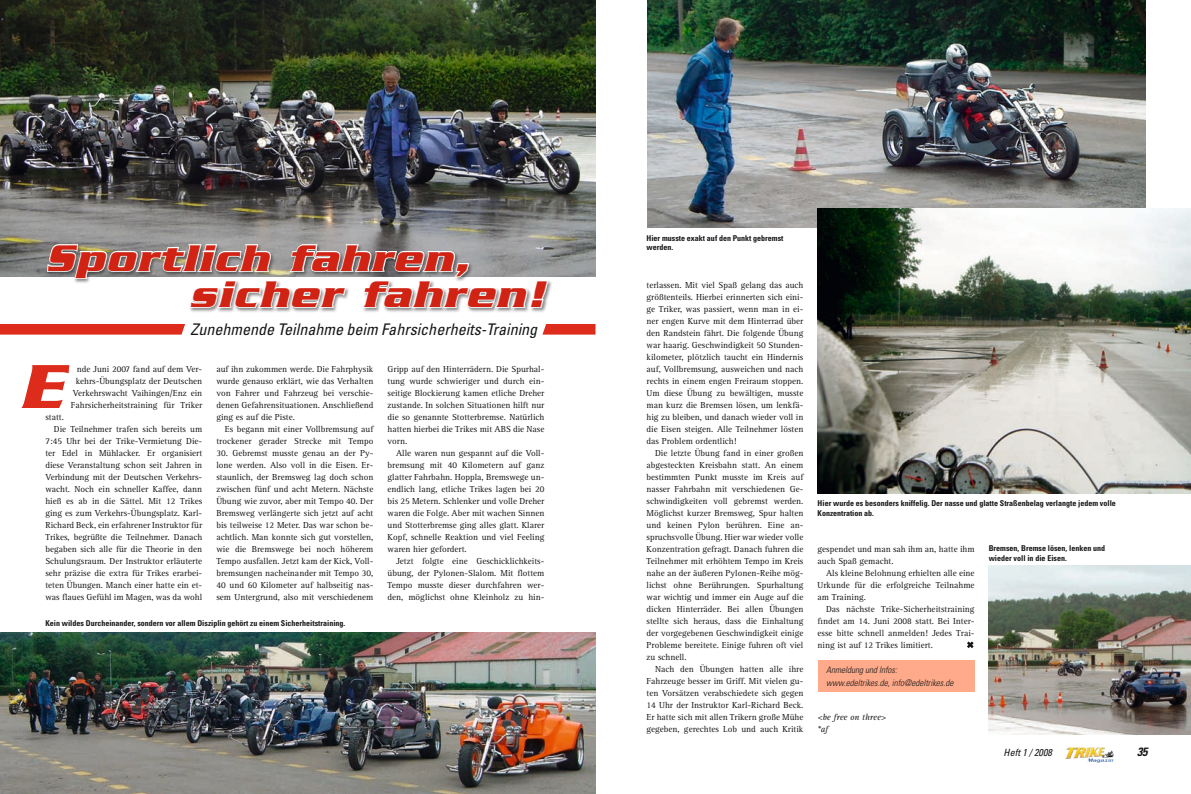
<style>
.page{position:relative;width:1191px;height:794px;background:#fff}
.page>*{position:absolute;margin:0;border:0;box-sizing:border-box;transform-origin:0 0}
.t1{font:italic 700 67px "Serpentine";color:#dd2b1c}
.t2{font:italic 700 40px/36px "Serpentine";letter-spacing:.05em;color:#d12314}
.t3{font:italic condensed 16px "Univers";color:#151616}
.t4{font:italic 700 condensed 12px "Univers";color:#151616}
.t5{font:italic condensed 10px "Univers";color:#151616}
.t6{font:9px/12px "Rotis Serif";color:#151616;text-align:justify}
.t7{font:italic 300 condensed 9px/13px "Univers";color:#151616}
.t8{font:italic 9px/12px "Rotis Serif";color:#151616}
.t9{font:700 condensed 8px/9.6px "Univers";color:#151616}
</style>
<div class="page">
<img style="left:1065px;top:747px;width:49px;height:12px">
<div style="left:817px;top:660px;width:157px;height:32px;background:#ffaa8a"></div>
<img style="left:0;top:0;width:595px;height:277px">
<div style="left:46px;top:243px;width:747px;height:118px;background:#fff"></div>
<svg style="left:46px;top:243px;width:503px;height:66px"></svg>
<svg style="left:967px;top:641px;width:7px;height:8px"></svg>
<img style="left:0;top:632px;width:595px;height:162px">
<img style="left:988px;top:565px;width:203px;height:169px">
<img style="left:647px;top:0;width:498px;height:228px">
<img style="left:817px;top:209px;width:374px;height:284px">
<div style="left:0;top:324px;width:185px;height:10px;background:#dd2b1c"></div>
<svg style="left:542px;top:324px;width:53px;height:10px"></svg>
<h2 class="t2" style="left:189px;top:239px;width:355px;text-indent:-144px">Sportlich fahren, sicher fahren!</h2>
<h3 class="t3" style="left:190px;top:319px;width:348px">Zunehmende Teilnahme beim Fahrsicherheits-Training</h3>
<p class="t6" style="left:216px;top:363px;width:158px">auf ihn zukommen werde. Die Fahrphysik wurde genauso erklärt, wie das Verhalten von Fahrer und Fahrzeug bei verschie&shy;denen Gefahrensituationen. Anschließend ging es auf die Piste.</p>
<p class="t6" style="left:216px;top:423px;width:158px;text-align:right">Es begann mit einer Vollbremsung auf trockener gerader Strecke mit Tempo</p>
<p class="t6" style="left:216px;top:447px;width:158px">30. Gebremst musste genau an der Py&shy;lone werden. Also voll in die Eisen. Er&shy;staunlich, der Bremsweg lag doch schon zwischen fünf und acht Metern. Nächste Übung wie zuvor, aber mit Tempo 40. Der Bremsweg verlängerte sich jetzt auf acht bis teilweise 12 Meter. Das war schon be&shy;achtlich. Man konnte sich gut vorstellen, wie die Bremswege bei noch höherem Tempo ausfallen. Jetzt kam der Kick, Voll&shy;bremsungen nacheinander mit Tempo 30, 40 und 60 Kilometer auf halbseitig nas&shy;sem Untergrund, also mit verschiedenem</p>
<h1 class="t1" style="left:19px;top:348px;width:44px">E</h1>
<p class="t6" style="left:387px;top:363px;width:158px">Gripp auf den Hinterrädern. Die Spurhal&shy;tung wurde schwieriger und durch ein&shy;seitige Blockierung kamen etliche Dreher zustande. In solchen Situationen hilft nur die so genannte Stotterbremse. Natürlich hatten hierbei die Trikes mit ABS die Nase vorn.</p>
<p class="t6" style="left:387px;top:447px;width:158px;text-indent:9px">Alle waren nun gespannt auf die Voll&shy;bremsung mit 40 Kilometern auf ganz glatter Fahrbahn. Hoppla, Bremswege un&shy;endlich lang, etliche Trikes lagen bei 20 bis 25 Metern. Schlenker und volle Dreher waren die Folge. Aber mit wachen Sinnen und Stotterbremse ging alles glatt. Klarer Kopf, schnelle Reaktion und viel Feeling waren hier gefordert.</p>
<p class="t6" style="left:387px;top:555px;width:158px;text-indent:9px">Jetzt folgte eine Geschicklichkeits&shy;übung, der Pylonen-Slalom. Mit flottem Tempo musste dieser durchfahren wer&shy;den, möglichst ohne Kleinholz zu hin-</p>
<p class="t6" style="left:71px;top:363px;width:133px;text-align:right">nde Juni 2007 fand auf dem Ver&shy;kehrs-Übungsplatz der Deutschen Verkehrswacht Vaihingen/Enz ein Fahrsicherheitstraining für Triker</p>
<p class="t6" style="left:45px;top:411px;width:20px">statt.</p>
<p class="t6" style="left:54px;top:423px;width:150px">Die Teilnehmer trafen sich bereits um</p>
<p class="t6" style="left:45px;top:435px;width:158px">7:45 Uhr bei der Trike-Vermietung Die-</p>
<p class="t6" style="left:45px;top:447px;width:158px">ter Edel in Mühlacker. Er organisiert</p>
<p class="t6" style="left:45px;top:459px;width:158px">diese Veranstaltung schon seit Jahren in</p>
<p class="t6" style="left:45px;top:471px;width:158px">Verbindung mit der Deutschen Verkehrs-</p>
<p class="t6" style="left:45px;top:483px;width:158px">wacht. Noch ein schneller Kaffee, dann</p>
<p class="t6" style="left:45px;top:495px;width:158px">hieß es ab in die Sättel. Mit 12 Trikes</p>
<p class="t6" style="left:45px;top:507px;width:158px">ging es zum Verkehrs-Übungsplatz. Karl-</p>
<p class="t6" style="left:45px;top:519px;width:158px">Richard Beck, ein erfahrener Instruktor für</p>
<p class="t6" style="left:45px;top:531px;width:158px">Trikes, begrüßte die Teilnehmer. Danach</p>
<p class="t6" style="left:45px;top:543px;width:158px">begaben sich alle für die Theorie in den</p>
<p class="t6" style="left:45px;top:555px;width:158px">Schulungsraum. Der Instruktor erläuterte</p>
<p class="t6" style="left:45px;top:567px;width:158px">sehr präzise die extra für Trikes erarbei-</p>
<p class="t6" style="left:45px;top:579px;width:158px">teten Übungen. Manch einer hatte ein et-</p>
<p class="t6" style="left:45px;top:591px;width:158px">was flaues Gefühl im Magen, was da wohl</p>
<p class="t9" style="left:45px;top:618px;width:301px">Kein wildes Durcheinander, sondern vor allem Disziplin gehört zu einem Sicherheitstraining.</p>
<p class="t9" style="left:646px;top:233px;width:138px">Hier musste exakt auf den Punkt gebremst werden.</p>
<p class="t6" style="left:646px;top:279px;width:158px">terlassen. Mit viel Spaß gelang das auch größtenteils. Hierbei erinnerten sich eini&shy;ge Triker, was passiert, wenn man in ei&shy;ner engen Kurve mit dem Hinterrad über den Randstein fährt. Die folgende Übung war haarig. Geschwindigkeit 50 Stunden&shy;kilometer, plötzlich taucht ein Hindernis auf, Vollbremsung, ausweichen und nach rechts in einem engen Freiraum stoppen.<br>Um diese Übung zu bewältigen, musste man kurz die Bremsen lösen, um lenkfä&shy;hig zu bleiben, und danach wieder voll in die Eisen steigen. Alle Teilnehmer lösten das Problem ordentlich!</p>
<p class="t6" style="left:646px;top:447px;width:158px;text-indent:9px">Die letzte Übung fand in einer großen abgesteckten Kreisbahn statt. An einem bestimmten Punkt musste im Kreis auf nasser Fahrbahn mit verschiedenen Ge&shy;schwindigkeiten voll gebremst werden.<br>Möglichst kurzer Bremsweg, Spur halten und keinen Pylon berühren. Eine an&shy;spruchsvolle Übung. Hier war wieder volle Konzentration gefragt. Danach fuhren die Teilnehmer mit erhöhtem Tempo im Kreis nahe an der äußeren Pylonen-Reihe mög&shy;lichst ohne Berührungen. Spurhaltung war wichtig und immer ein Auge auf die dicken Hinterräder. Bei allen Übungen stellte sich heraus, dass die Einhaltung der vorgegebenen Geschwindigkeit einige Probleme bereitete. Einige fuhren oft viel zu schnell.</p>
<p class="t6" style="left:646px;top:663px;width:158px;text-indent:9px">Nach den Übungen hatten alle ihre Fahrzeuge besser im Griff. Mit vielen gu&shy;ten Vorsätzen verabschiedete sich gegen 14 Uhr der Instruktor Karl-Richard Beck.<br>Er hatte sich mit allen Trikern große Mühe gegeben, gerechtes Lob und auch Kritik</p>
<p class="t9" style="left:817px;top:498px;width:300px">Hier wurde es besonders kniffelig. Der nasse und glatte Straßenbelag verlangte jedem volle<br>Konzentration ab.</p>
<p class="t9" style="left:988px;top:543px;width:118px">Bremsen, Bremse lösen, lenken und wieder voll in die Eisen.</p>
<p class="t6" style="left:817px;top:543px;width:158px">gespendet und man sah ihm an, hatte ihm auch Spaß gemacht.</p>
<p class="t6" style="left:817px;top:567px;width:158px;text-indent:9px">Als kleine Belohnung erhielten alle eine Urkunde für die erfolgreiche Teilnahme am Training.</p>
<p class="t6" style="left:817px;top:603px;width:158px;text-indent:9px">Das nächste Trike-Sicherheitstraining findet am 14. Juni 2008 statt. Bei Inter&shy;esse bitte schnell anmelden! Jedes Trai&shy;ning ist auf 12 Trikes limitiert.</p>
<p class="t7" style="left:826px;top:663px;width:129px">Anmeldung und Infos: www.edeltrikes.de, info@edeltrikes.de</p>
<p class="t8" style="left:817px;top:711px;width:70px">&lt;be free on three&gt; *af</p>
<p class="t5" style="left:1003px;top:746px;width:50px">Heft 1 / 2008</p>
<h3 class="t4" style="left:1137px;top:744px;width:12px">35</h3>
</div>
